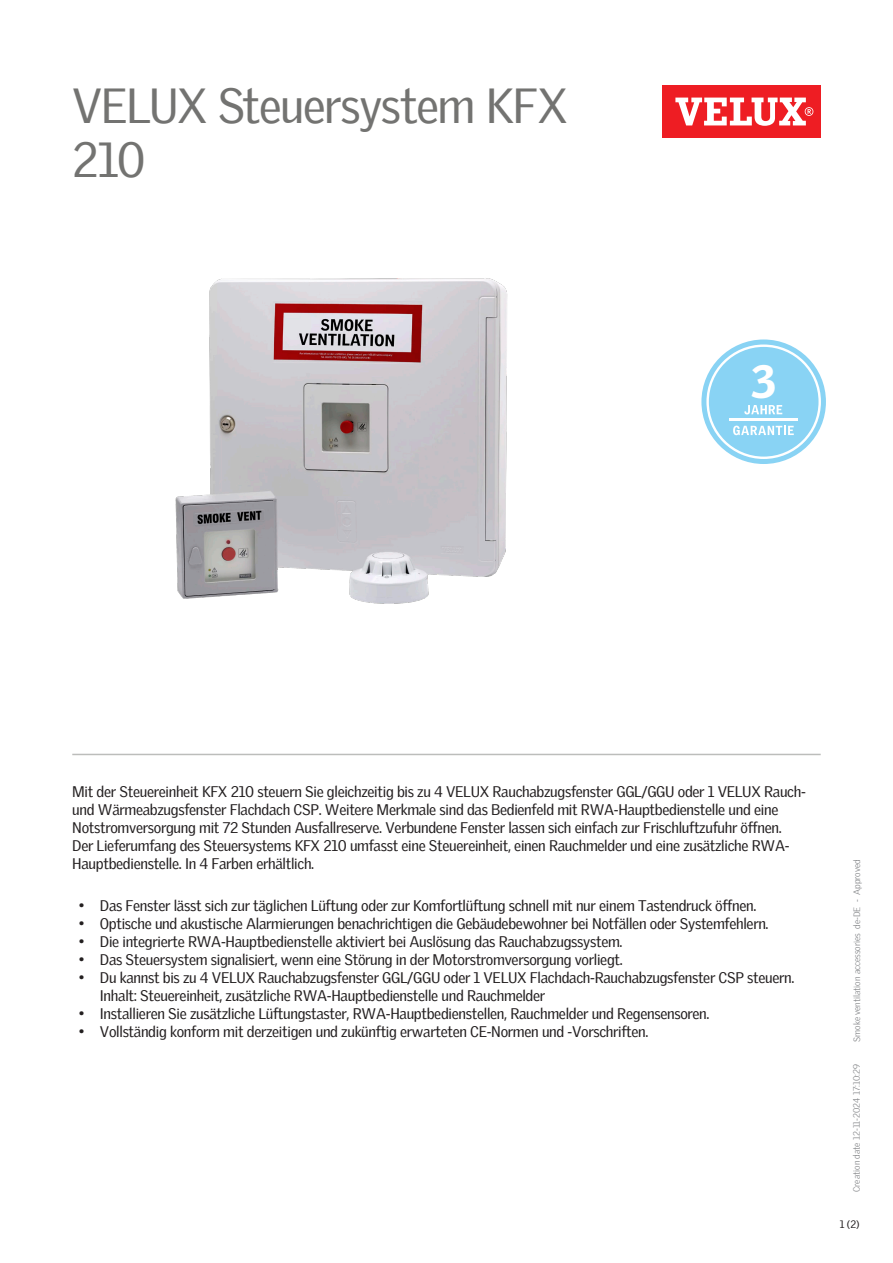
<style>
.page{position:relative;width:893px;height:1263px;background:#fff}
.page>*{position:absolute;margin:0;border:0;box-sizing:border-box;transform-origin:0 0}
.Headline{font:48px/54px "Velux Gothic";letter-spacing:-.03em;color:#737371}
.t1{font:900 45.3px "Velux Gothic";color:#fff}
.Body_Regular{font:15px/18px "Velux Gothic";letter-spacing:-.02em;color:#231f20}
.t2{font:10.5px "Velux Gothic";color:#231f20}
.t3{font:300 9px "Velux Gothic";color:#7c7e81}
</style>
<div class="page">
<div style="left:662px;top:85px;width:159px;height:53px;background:#ee1d23"></div>
<svg style="left:675px;top:98px;width:138px;height:28px"></svg>
<hr style="left:72px;top:754px;width:749px;height:1px;background:#bcbdbb">
<img style="left:175px;top:278px;width:333px;height:326px">
<svg style="left:701px;top:339px;width:125px;height:125px"></svg>
<p class="Headline" style="left:72px;top:74px;width:497px">VELUX Steuersystem KFX<br>210</p>
<p class="t1" style="left:751px;top:353px;width:26px">3</p>
<p class="Body_Regular" style="left:72px;top:781px;width:735px">Mit der Steuereinheit KFX 210 steuern Sie gleichzeitig bis zu 4 VELUX Rauchabzugsfenster GGL/GGU oder 1 VELUX Rauch&shy;und Wärmeabzugsfenster Flachdach CSP. Weitere Merkmale sind das Bedienfeld mit RWA-Hauptbedienstelle und eine Notstromversorgung mit 72 Stunden Ausfallreserve. Verbundene Fenster lassen sich einfach zur Frischluftzufuhr öffnen.<br>Der Lieferumfang des Steuersystems KFX 210 umfasst eine Steuereinheit, einen Rauchmelder und eine zusätzliche RWA-Hauptbedienstelle. In 4 Farben erhältlich.</p>
<p class="Body_Regular" style="left:79px;top:896px;width:679px">• Das Fenster lässt sich zur täglichen Lüftung oder zur Komfortlüftung schnell mit nur einem Tastendruck öffnen.</p>
<p class="Body_Regular" style="left:79px;top:914px;width:691px">• Optische und akustische Alarmierungen benachrichtigen die Gebäudebewohner bei Notfällen oder Systemfehlern.</p>
<p class="Body_Regular" style="left:79px;top:932px;width:545px">• Die integrierte RWA-Hauptbedienstelle aktiviert bei Auslösung das Rauchabzugssystem.</p>
<p class="Body_Regular" style="left:79px;top:950px;width:546px">• Das Steuersystem signalisiert, wenn eine Störung in der Motorstromversorgung vorliegt.</p>
<p class="Body_Regular" style="left:100px;top:968px;width:696px;text-indent:-21px">• Du kannst bis zu 4 VELUX Rauchabzugsfenster GGL/GGU oder 1 VELUX Flachdach-Rauchabzugsfenster CSP steuern.<br>Inhalt: Steuereinheit, zusätzliche RWA-Hauptbedienstelle und Rauchmelder</p>
<p class="Body_Regular" style="left:79px;top:1004px;width:632px">• Installieren Sie zusätzliche Lüftungstaster, RWA-Hauptbedienstellen, Rauchmelder und Regensensoren.</p>
<p class="Body_Regular" style="left:79px;top:1022px;width:571px">• Vollständig konform mit derzeitigen und zukünftig erwarteten CE-Normen und -Vorschriften.</p>
<p class="t3" style="left:850px;top:1042px;width:184px;rotate:-90deg">Smoke ventilation accessories de-DE - Approved</p>
<p class="t3" style="left:850px;top:1192px;width:129px;rotate:-90deg">Creation date 12-11-2024 17:10:29</p>
<p class="t2" style="left:840px;top:1216px;width:21px">1 (2)</p>
</div>
